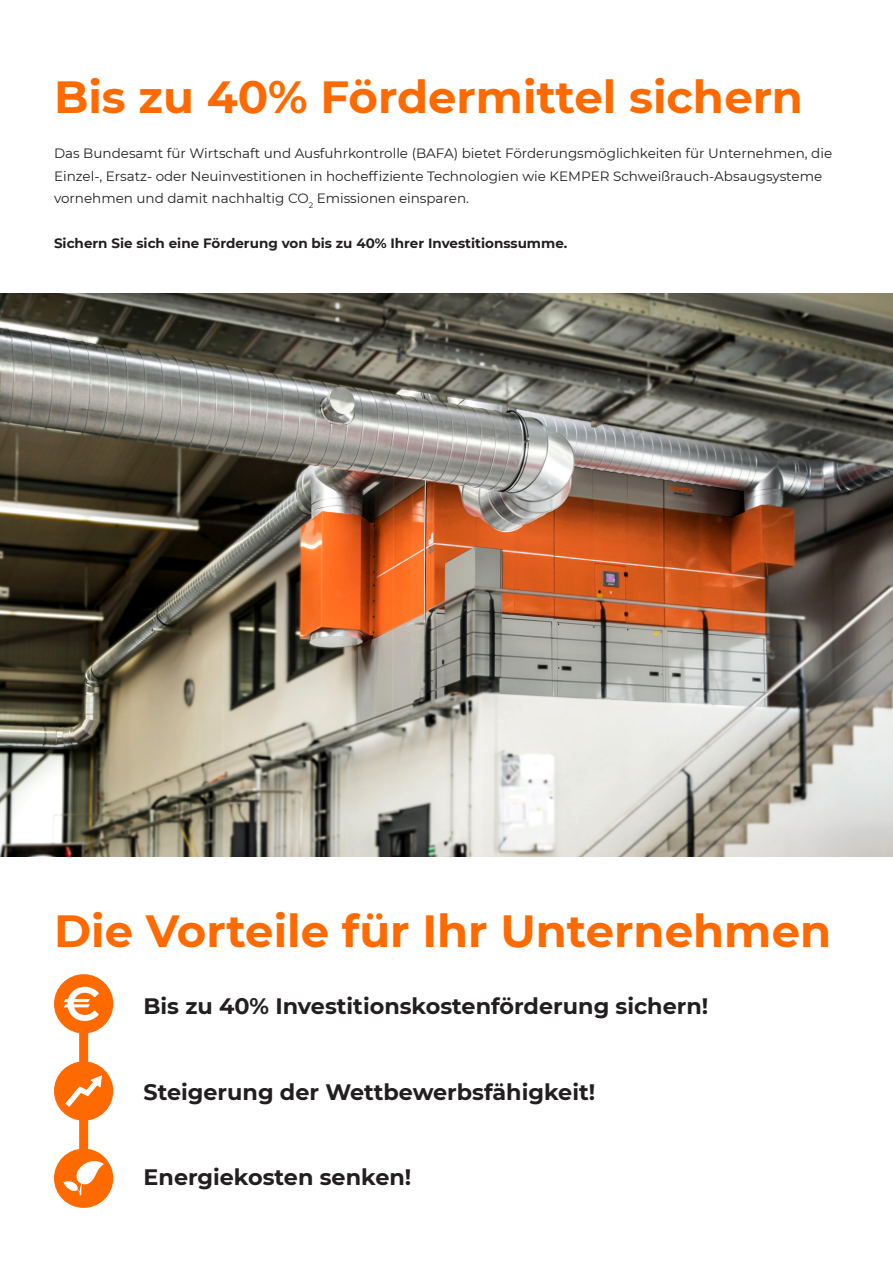
<style>
.page{position:relative;width:893px;height:1263px;background:#fff}
.page>*{position:absolute;margin:0;border:0;box-sizing:border-box;transform-origin:0 0}
.t1{font:700 45px "Montserrat";color:#ff6a00}
.t2{font:700 22.35px "Montserrat";color:#231f20}
.t3{font:13.5px/22.5px "Montserrat";color:#231f20}
.t4{font:700 13.5px "Montserrat";color:#231f20}
</style>
<div class="page">
<div style="left:79px;top:1002px;width:9px;height:181px;background:#ff6a00"></div>
<img style="left:0;top:293px;width:893px;height:564px">
<div style="left:54px;top:1061px;width:59px;height:60px;background:#ff6a00;border-radius:50%"></div>
<svg style="left:65px;top:1075px;width:37px;height:32px"></svg>
<div style="left:54px;top:1148px;width:59px;height:60px;background:#ff6a00;border-radius:50%"></div>
<svg style="left:63px;top:1161px;width:41px;height:34px"></svg>
<div style="left:54px;top:974px;width:59px;height:59px;background:#ff6a00;border-radius:50%"></div>
<svg style="left:64px;top:987px;width:35px;height:34px"></svg>
<h1 class="t1" style="left:54px;top:65px;width:750px">Bis zu 40% Fördermittel sichern</h1>
<p class="t3" style="left:54px;top:142px;width:780px">Das Bundesamt für Wirtschaft und Ausfuhrkontrolle (BAFA) bietet Förderungsmöglichkeiten für Unternehmen, die<br>Einzel-, Ersatz- oder Neuinvestitionen in hocheffiziente Technologien wie KEMPER Schweißrauch-Absaugsysteme vornehmen und damit nachhaltig CO<sub>2</sub> Emissionen einsparen.</p>
<p class="t4" style="left:54px;top:234px;width:515px">Sichern Sie sich eine Förderung von bis zu 40% Ihrer Investitionssumme.</p>
<h1 class="t1" style="left:54px;top:899px;width:779px">Die Vorteile für Ihr Unternehmen</h1>
<h2 class="t2" style="left:143px;top:990px;width:566px">Bis zu 40% Investitionskostenförderung sichern!</h2>
<h2 class="t2" style="left:143px;top:1076px;width:453px">Steigerung der Wettbewerbsfähigkeit!</h2>
<h2 class="t2" style="left:143px;top:1161px;width:269px">Energiekosten senken!</h2>
</div>
